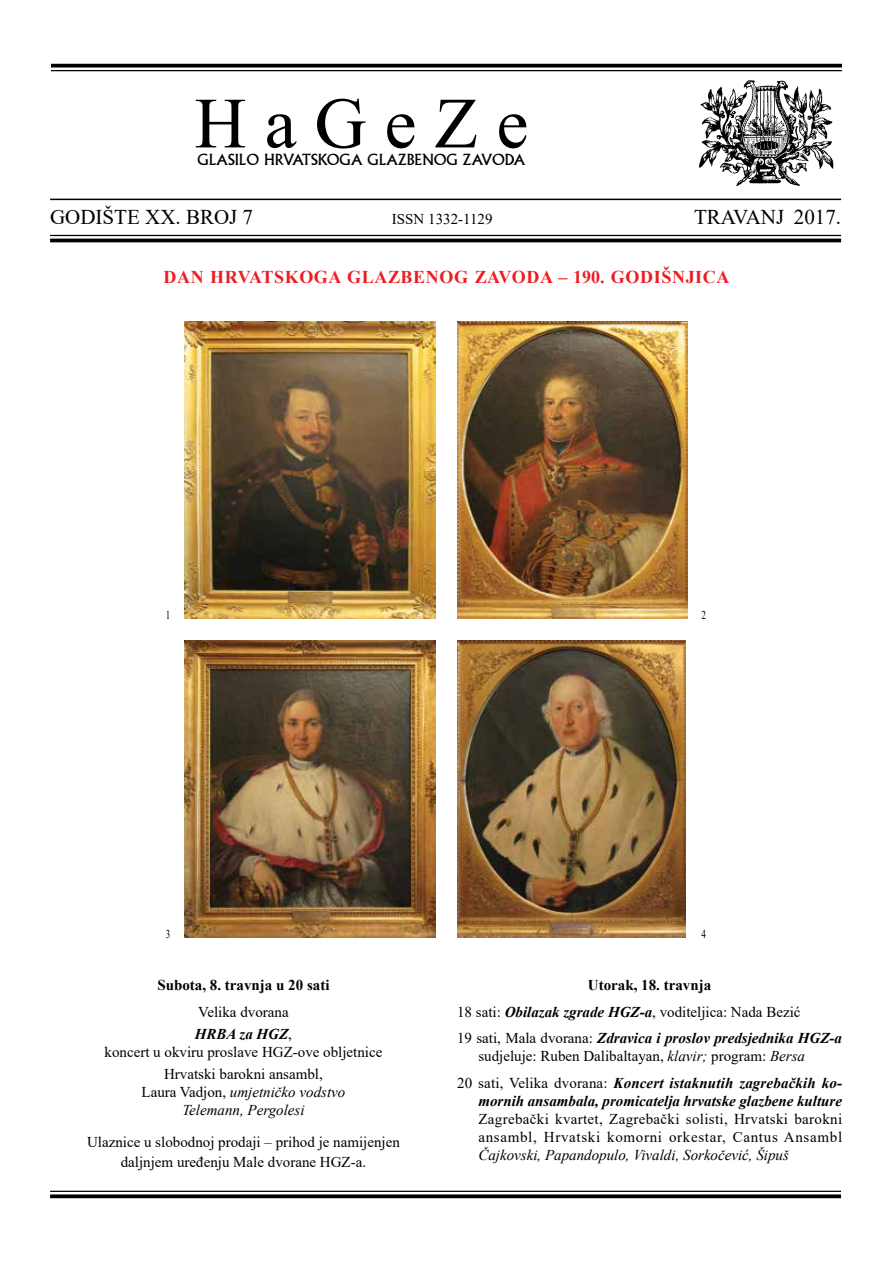
<style>
.page{position:relative;width:893px;height:1263px;background:#fff}
.page>*{position:absolute;margin:0;border:0;box-sizing:border-box;transform-origin:0 0}
.t1{font:72px "Times New Roman";color:#000}
.t2{font:21px "Times New Roman";color:#000}
.t3{font:700 18px "Times New Roman";letter-spacing:.035em;color:#ed1d24}
.t4{font:15px/22.2px "Times New Roman";color:#000}
.t5{font:italic 700 15px/26.5px "Times New Roman";color:#000}
.t6{font:15px/18px "Times New Roman";letter-spacing:.02em;color:#000}
.t7{font:italic 15px/18px "Times New Roman";color:#000;text-align:center}
.t8{font:15px "Albertus MT Std";color:#000}
.t9{font:700 15px "Times New Roman";color:#000}
.t10{font:12px "Times New Roman";color:#000;scale:.76 1}
.s1{font-weight:700;font-style:italic}
.s2{font-style:normal}
.s3{font-weight:400;font-style:normal}
.s4{font-style:italic}
</style>
<div class="page">
<hr style="left:50px;top:1191px;width:791px;height:1px;background:#000">
<svg style="left:50px;top:1194px;width:791px;height:4px;background:#1c1c1c"></svg>
<svg style="left:51px;top:64px;width:791px;height:4px;background:#1f1f1f"></svg>
<hr style="left:51px;top:70px;width:791px;height:1px;background:#000">
<hr style="left:50px;top:199px;width:791px;height:1px;background:#000">
<hr style="left:50px;top:235px;width:791px;height:1px;background:#000">
<hr style="left:50px;top:239px;width:791px;height:3px;background:#000">
<img style="left:699px;top:80px;width:135px;height:106px">
<img style="left:185px;top:640px;width:251px;height:298px">
<img style="left:457px;top:640px;width:228px;height:298px">
<img style="left:457px;top:321px;width:231px;height:298px">
<img style="left:185px;top:321px;width:251px;height:298px">
<h1 class="t1" style="left:195px;top:73px;width:335px">H a G e Z e</h1>
<p class="t8" style="left:197px;top:151px;width:330px">GLASILO HRVATSKOGA GLAZBENOG ZAVODA</p>
<h2 class="t2" style="left:50px;top:202px;width:205px">GODIŠTE XX. BROJ 7</h2>
<p class="t4" style="left:392px;top:207px;width:102px">ISSN 1332-1129</p>
<h2 class="t2" style="left:694px;top:202px;width:149px">TRAVANJ 2017.</h2>
<p class="t3" style="left:163px;top:264px;width:568px">DAN HRVATSKOGA GLAZBENOG ZAVODA – 190. GODIŠNJICA</p>
<p class="t10" style="left:166px;top:607px;width:8px">1</p>
<p class="t10" style="left:701px;top:607px;width:8px">2</p>
<p class="t10" style="left:166px;top:925px;width:8px">3</p>
<p class="t10" style="left:701px;top:925px;width:8px">4</p>
<p class="t9" style="left:157px;top:974px;width:174px">Subota, 8. travnja u 20 sati</p>
<p class="t4" style="left:195px;top:1000px;width:99px">Velika dvorana<br><span class="s1">HRBA za HGZ</span>,</p>
<p class="t4" style="left:105px;top:1040px;width:279px;text-align:center">koncert u okviru proslave HGZ-ove obljetnice<br>Hrvatski barokni ansambl,</p>
<p class="t7" style="left:142px;top:1083px;width:205px"><span class="s2">Laura Vadjon,</span> umjetničko vodstvo<br>Telemann, Pergolesi</p>
<p class="t4" style="left:87px;top:1132px;width:314px;line-height:19.2px;text-align:center">Ulaznice u slobodnoj prodaji – prihod je namijenjen daljnjem uređenju Male dvorane HGZ-a.</p>
<p class="t5" style="left:457px;top:972px;width:386px;text-indent:131px"><span class="s2">Utorak, 18. travnja<br></span><span class="s3">18 sati:</span> Obilazak zgrade HGZ-a<span class="s3">, voditeljica: Nada Bezić<br>19 sati, Mala dvorana:</span> Zdravica i proslov predsjednika HGZ-a</p>
<p class="t4" style="left:457px;top:1042px;width:386px;line-height:26.5px;text-indent:21px">sudjeluje: Ruben Dalibaltayan, <span class="s4">klavir;</span> program: <span class="s4">Bersa<br></span>20 sati, Velika dvorana: <span class="s1">Koncert istaknutih zagrebačkih ko-</span></p>
<p class="t5" style="left:478px;top:1087px;width:365px">mornih ansambala, promicatelja hrvatske glazbene kulture</p>
<p class="t6" style="left:478px;top:1109px;width:365px">Zagrebački kvartet, Zagrebački solisti, Hrvatski barokni ansambl, Hrvatski komorni orkestar, Cantus Ansambl</p>
<p class="t7" style="left:478px;top:1145px;width:312px">Čajkovski, Papandopulo, Vivaldi, Sorkočević, Šipuš</p>
</div>
